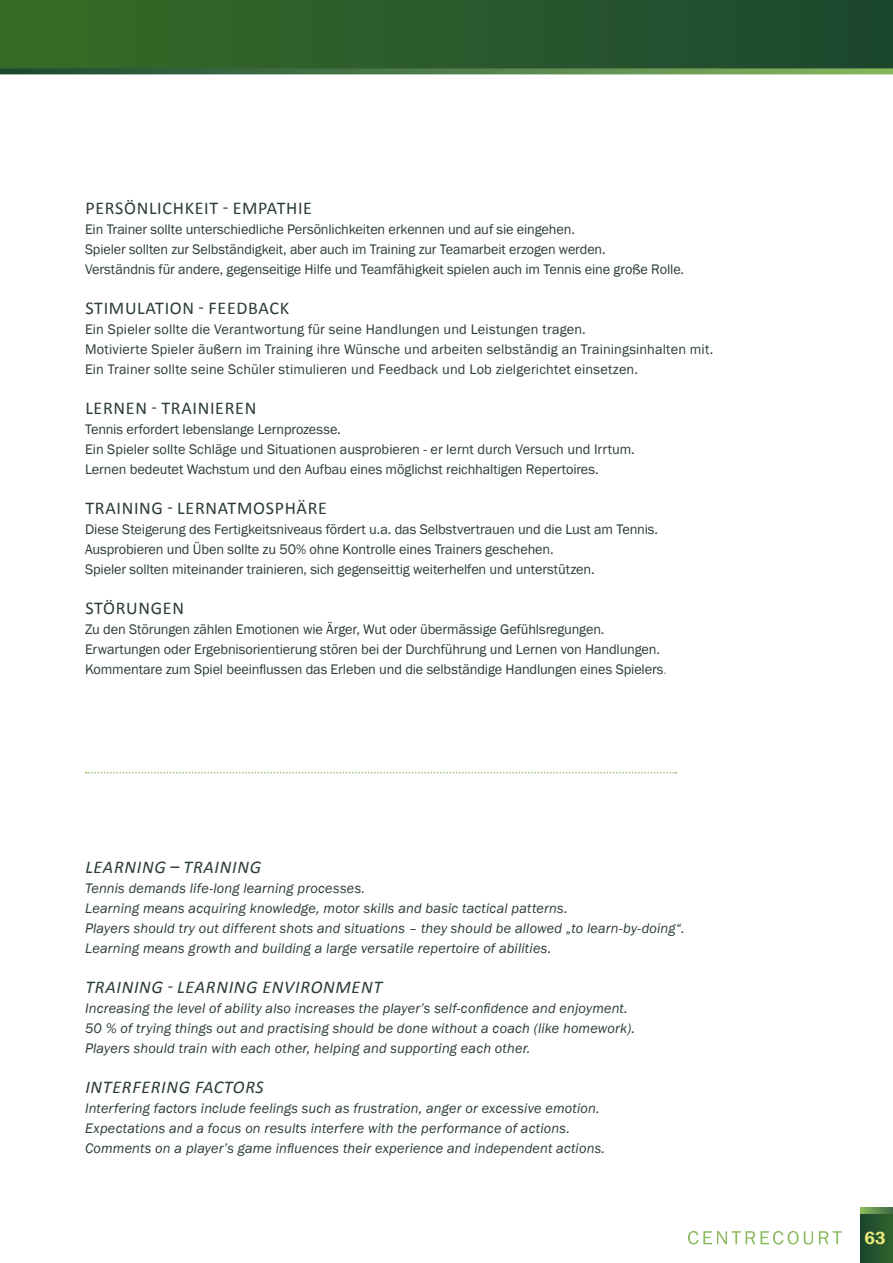
<style>
.page{position:relative;width:893px;height:1263px;background:#fff}
.page>*{position:absolute;margin:0;border:0;box-sizing:border-box;transform-origin:0 0}
.t1{font:18px "Calibri";letter-spacing:.04em;color:#2a3c33}
.t2{font:italic 18px "Calibri";letter-spacing:.04em;color:#2a3c33}
.t3{font:600 18px "Franklin Gothic";color:#ebeb7a}
.t4{font:14.25px/20px "Franklin Gothic";letter-spacing:-.005em;color:#2a3c33}
.t5{font:italic 14.25px/20px "Franklin Gothic";letter-spacing:.01em;color:#2a3c33}
.s1{font-family:"Helvetica Neue";font-weight:100}
</style>
<div class="page">
<div style="left:861px;top:1213px;width:32px;height:50px;background:linear-gradient(to right,#1c4630,#30612b)"></div>
<svg style="left:688px;top:1231px;width:154px;height:13px"></svg>
<svg style="left:861px;top:1208px;width:32px;height:5px"></svg>
<div style="left:0;top:0;width:893px;height:72px;background:linear-gradient(to right,#376d26,#1d4730)"></div>
<svg style="left:0;top:68px;width:893px;height:6px;background:#4e7c47"></svg>
<svg style="left:86px;top:772px;width:590px;height:1px"></svg>
<p class="t1" style="left:85px;top:197px;width:228px">PERSÖNLICHKEIT - EMPATHIE</p>
<p class="t4" style="left:85px;top:219px;width:601px">Ein Trainer sollte unterschiedliche Persönlichkeiten erkennen und auf sie eingehen.<br>Spieler sollten zur Selbständigkeit, aber auch im Training zur Teamarbeit erzogen werden.<br>Verständnis für andere, gegenseitige Hilfe und Teamfähigkeit spielen auch im Tennis eine große Rolle.</p>
<p class="t1" style="left:85px;top:296px;width:195px">STIMULATION - FEEDBACK</p>
<p class="t4" style="left:85px;top:319px;width:630px">Ein Spieler sollte die Verantwortung für seine Handlungen und Leistungen tragen.<br>Motivierte Spieler äußern im Training ihre Wünsche und arbeiten selbständig an Trainingsinhalten mit.<br>Ein Trainer sollte seine Schüler stimulieren und Feedback und Lob zielgerichtet einsetzen.</p>
<p class="t1" style="left:85px;top:396px;width:172px">LERNEN - TRAINIEREN</p>
<p class="t4" style="left:85px;top:419px;width:551px">Tennis erfordert lebenslange Lernprozesse.<br>Ein Spieler sollte Schläge und Situationen ausprobieren - er lernt durch Versuch und Irrtum.<br>Lernen bedeutet Wachstum und den Aufbau eines möglichst reichhaltigen Repertoires.</p>
<p class="t1" style="left:85px;top:496px;width:243px">TRAINING - LERNATMOSPHÄRE</p>
<p class="t4" style="left:85px;top:519px;width:575px">Diese Steigerung des Fertigkeitsniveaus fördert u.a. das Selbstvertrauen und die Lust am Tennis.<br>Ausprobieren und Üben sollte zu 50% ohne Kontrolle eines Trainers geschehen.<br>Spieler sollten miteinander trainieren, sich gegenseittig weiterhelfen und unterstützen.</p>
<p class="t1" style="left:85px;top:596px;width:100px">STÖRUNGEN</p>
<p class="t4" style="left:85px;top:619px;width:584px">Zu den Störungen zählen Emotionen wie Ärger, Wut oder übermässige Gefühlsregungen.<br>Erwartungen oder Ergebnisorientierung stören bei der Durchführung und Lernen von Handlungen.<br>Kommentare zum Spiel beeinflussen das Erleben und die selbständige Handlungen eines Spielers<span class="s1">.</span></p>
<p class="t2" style="left:85px;top:855px;width:177px">LEARNING – TRAINING</p>
<p class="t5" style="left:85px;top:879px;width:601px">Tennis demands life-long learning processes.<br>Learning means acquiring knowledge, motor skills and basic tactical patterns.<br>Players should try out different shots and situations – they should be allowed „to learn-by-doing“.<br>Learning means growth and building a large versatile repertoire of abilities.</p>
<p class="t2" style="left:85px;top:975px;width:298px">TRAINING - LEARNING ENVIRONMENT</p>
<p class="t5" style="left:85px;top:999px;width:551px">Increasing the level of ability also increases the player’s self-confidence and enjoyment.<br>50 % of trying things out and practising should be done without a coach (like homework).<br>Players should train with each other, helping and supporting each other.</p>
<p class="t2" style="left:85px;top:1075px;width:180px">INTERFERING FACTORS</p>
<p class="t5" style="left:85px;top:1099px;width:522px">Interfering factors include feelings such as frustration, anger or excessive emotion.<br>Expectations and a focus on results interfere with the performance of actions.<br>Comments on a player’s game influences their experience and independent actions.</p>
<p class="t3" style="left:865px;top:1226px;width:23px">63</p>
</div>
